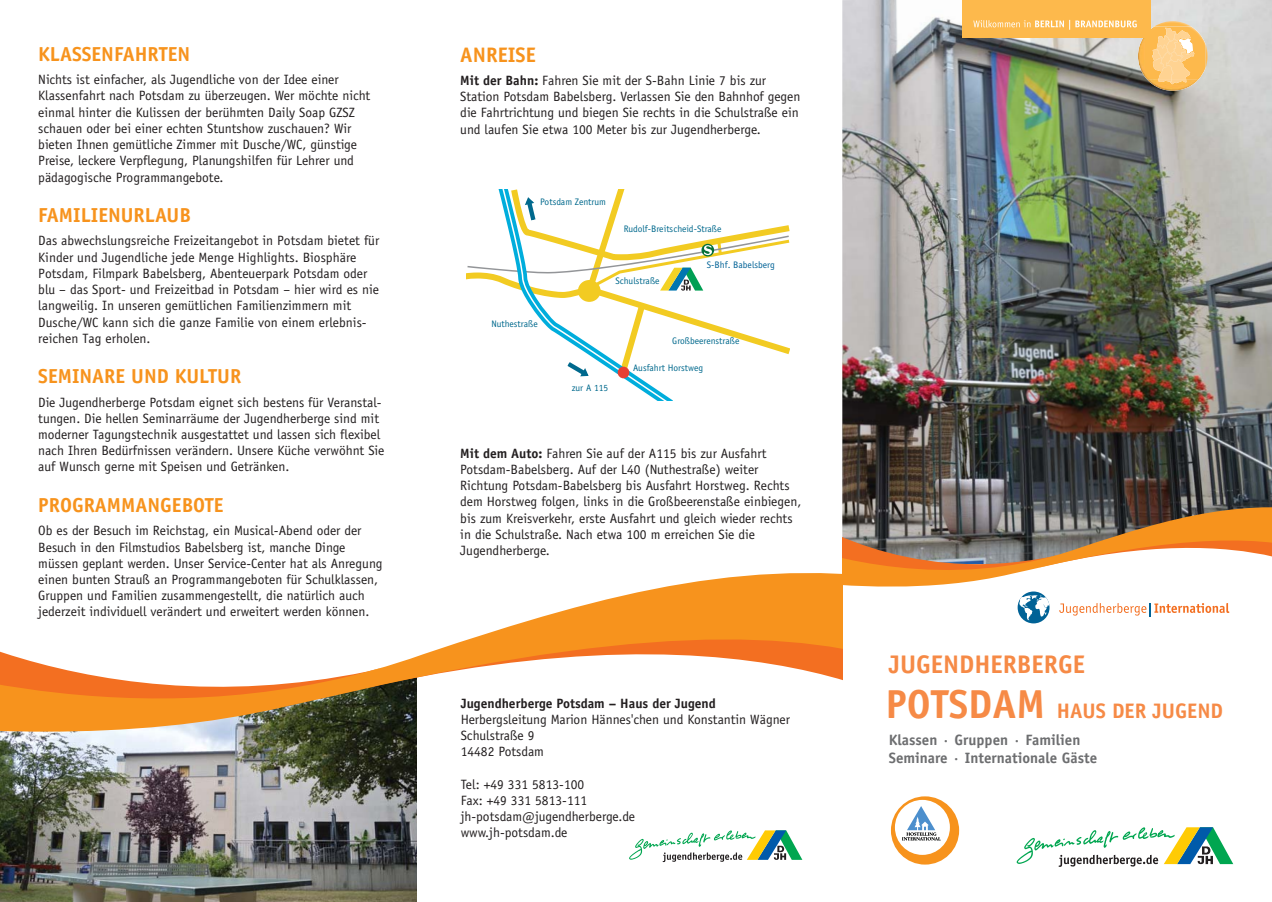
<style>
.page{position:relative;width:1272px;height:902px;background:#fff}
.page>*{position:absolute;margin:0;border:0;box-sizing:border-box;transform-origin:0 0}
.t1{font:700 25.5px "Officina Sans";color:#f68a46}
.t2{font:700 21px "Officina Sans";color:#f68a46}
.t3{font:700 21px "Officina Sans";color:#f7931d}
.t4{font:700 20.25px "Officina Sans";color:#f7931d}
.t5{font:700 15px/18px "Officina Sans";color:#6d6e70}
.t6{font:13.5px/16.2px "Officina Sans";color:#231f20}
.t7{font:700 13.5px "Officina Sans";color:#231f20}
.t8{font:9.45px "Officina Sans";color:#00698d}
.t9{font:9.45px "Officina Sans";color:#006296}
.s1{font-weight:700}
.s2{font-size:40.5px}
</style>
<div class="page">
<img style="left:0;top:748px;width:416px;height:153px">
<img style="left:842px;top:0;width:429px;height:497px">
<svg style="left:1016px;top:827px;width:217px;height:39px"></svg>
<img style="left:1192px;top:21px;width:15px;height:47px">
<img style="left:1137px;top:61px;width:61px;height:30px">
<img style="left:1144px;top:26px;width:61px;height:53px">
<div style="left:962px;top:0;width:188px;height:37px;background:#fdb94c"></div>
<svg style="left:973px;top:20px;width:90px;height:7px"></svg>
<img style="left:1169px;top:79px;width:17px;height:5px">
<img style="left:1171px;top:61px;width:19px;height:18px">
<img style="left:1163px;top:61px;width:8px;height:5px">
<img style="left:1152px;top:61px;width:11px;height:10px">
<svg style="left:1158px;top:79px;width:13px;height:3px"></svg>
<img style="left:1158px;top:66px;width:15px;height:13px">
<img style="left:1180px;top:52px;width:14px;height:11px">
<svg style="left:1069px;top:18px;width:123px;height:43px"></svg>
<svg style="left:890px;top:796px;width:69px;height:68px"></svg>
<div style="left:894px;top:799px;width:55px;height:55px;background:#fff;border-radius:50%"></div>
<svg style="left:902px;top:806px;width:38px;height:34px"></svg>
<svg style="left:0;top:573px;width:842px;height:175px"></svg>
<svg style="left:629px;top:830px;width:173px;height:32px"></svg>
<div style="left:1017px;top:591px;width:32px;height:32px;background:#006296;border-radius:50%"></div>
<svg style="left:842px;top:497px;width:429px;height:123px"></svg>
<svg style="left:466px;top:189px;width:323px;height:211px"></svg>
<div style="left:617px;top:366px;width:12px;height:12px;background:#e73f34;border-radius:50%"></div>
<h3 class="t4" style="left:38px;top:46px;width:153px">KLASSENFAHRTEN</h3>
<p class="t6" style="left:38px;top:73px;width:333px">Nichts ist einfacher, als Jugendliche von der Idee einer Klassenfahrt nach Potsdam zu überzeugen. Wer möchte nicht einmal hinter die Kulissen der berühmten Daily Soap GZSZ schauen oder bei einer echten Stuntshow zuschauen? Wir bieten Ihnen gemütliche Zimmer mit Dusche/WC, günstige Preise, leckere Verpflegung, Planungshilfen für Lehrer und pädagogische Programmangebote.</p>
<h3 class="t4" style="left:38px;top:207px;width:154px">FAMILIENURLAUB</h3>
<p class="t6" style="left:38px;top:234px;width:342px">Das abwechslungsreiche Freizeitangebot in Potsdam bietet für Kinder und Jugendliche jede Menge Highlights. Biosphäre Potsdam, Filmpark Babelsberg, Abenteuerpark Potsdam oder blu – das Sport- und Freizeitbad in Potsdam – hier wird es nie langweilig. In unseren gemütlichen Familienzimmern mit Dusche/WC kann sich die ganze Familie von einem erlebnis&shy;reichen Tag erholen.</p>
<h3 class="t4" style="left:38px;top:368px;width:204px">SEMINARE UND KULTUR</h3>
<p class="t6" style="left:38px;top:395px;width:347px">Die Jugendherberge Potsdam eignet sich bestens für Veranstal&shy;tungen. Die hellen Seminarräume der Jugendherberge sind mit moderner Tagungstechnik ausgestattet und lassen sich flexibel nach Ihren Bedürfnissen verändern. Unsere Küche verwöhnt Sie auf Wunsch gerne mit Speisen und Getränken.</p>
<h3 class="t4" style="left:38px;top:497px;width:187px">PROGRAMMANGEBOTE</h3>
<p class="t6" style="left:38px;top:524px;width:346px">Ob es der Besuch im Reichstag, ein Musical-Abend oder der Besuch in den Filmstudios Babelsberg ist, manche Dinge müssen geplant werden. Unser Service-Center hat als Anregung einen bunten Strauß an Programmangeboten für Schulklassen, Gruppen und Familien zusammengestellt, die natürlich auch jederzeit individuell verändert und erweitert werden können.</p>
<h2 class="t3" style="left:460px;top:46px;width:77px">ANREISE</h2>
<p class="t6" style="left:460px;top:73px;width:341px"><span class="s1">Mit der Bahn:</span> Fahren Sie mit der S-Bahn Linie 7 bis zur Station Potsdam Babelsberg. Verlassen Sie den Bahnhof gegen die Fahrtrichtung und biegen Sie rechts in die Schulstraße ein und laufen Sie etwa 100 Meter bis zur Jugendherberge.</p>
<p class="t8" style="left:540px;top:198px;width:67px">Potsdam Zentrum</p>
<p class="t8" style="left:623px;top:225px;width:99px">Rudolf-Breitscheid-Straße</p>
<p class="t8" style="left:615px;top:277px;width:46px">Schulstraße</p>
<p class="t9" style="left:706px;top:261px;width:69px">S-Bhf. Babelsberg</p>
<p class="t8" style="left:491px;top:320px;width:48px">Nuthestraße</p>
<p class="t8" style="left:672px;top:337px;width:69px">Großbeerenstraße</p>
<p class="t8" style="left:633px;top:364px;width:72px">Ausfahrt Horstweg</p>
<p class="t8" style="left:571px;top:384px;width:38px">zur A 115</p>
<p class="t6" style="left:460px;top:446px;width:342px"><span class="s1">Mit dem Auto:</span> Fahren Sie auf der A115 bis zur Ausfahrt Potsdam-Babelsberg. Auf der L40 (Nuthestraße) weiter Richtung Potsdam-Babelsberg bis Ausfahrt Horstweg. Rechts dem Horstweg folgen, links in die Großbeerenstaße einbiegen, bis zum Kreisverkehr, erste Ausfahrt und gleich wieder rechts in die Schulstraße. Nach etwa 100 m erreichen Sie die Jugendherberge.</p>
<p class="t7" style="left:460px;top:697px;width:257px">Jugendherberge Potsdam – Haus der Jugend</p>
<p class="t6" style="left:460px;top:712px;width:331px">Herbergsleitung Marion Hännes'chen und Konstantin Wägner<br>Schulstraße 9<br>14482 Potsdam</p>
<p class="t6" style="left:460px;top:777px;width:176px">Tel: +49 331 5813-100<br>Fax: +49 331 5813-111 jh-potsdam@jugendherberge.de www.jh-potsdam.de</p>
<h1 class="t1" style="left:888px;top:654px;width:197px">JUGENDHERBERGE</h1>
<h2 class="t2" style="left:885px;top:702px;width:339px"><span class="s2">POTSDAM</span> HAUS DER JUGEND</h2>
<p class="t5" style="left:888px;top:732px;width:210px">Klassen · Gruppen · Familien<br>Seminare · Internationale Gäste</p>
</div>
